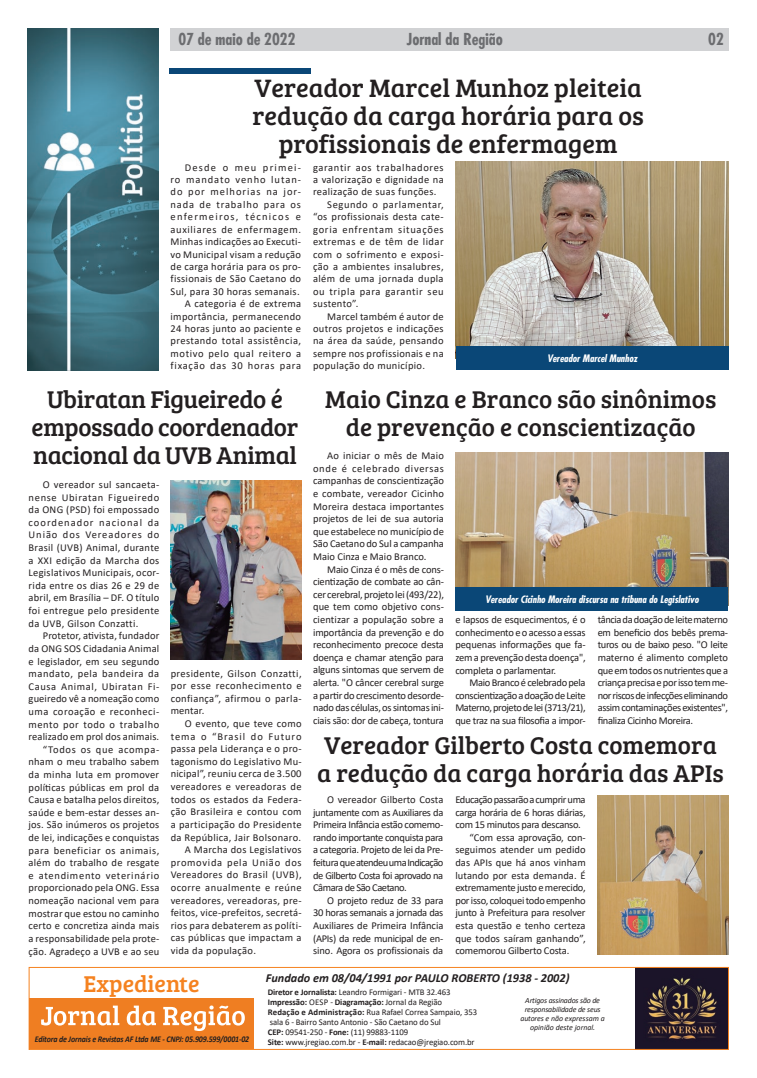
<style>
.page{position:relative;width:757px;height:1078px;background:#fff}
.page>*{position:absolute;margin:0;border:0;box-sizing:border-box;transform-origin:0 0}
.Titulos_peq{font:26px "Bree Serif";color:#231f20}
.Titulos_peq-2{font:25px/28px "Bree Serif";color:#231f20;text-align:center}
.texto{font:23.6px "Bree Serif";color:#f58220}
.texto-2{font:700 condensed 16px "Futura";color:#6c6d70}
.t1{font:italic 700 12.3px "Calibri";color:#231f20}
.texto-3{font:10.5px/12.6px "Calibri";letter-spacing:.01em;color:#231f20;text-align:justify}
.Legendas_novas{font:italic 700 condensed 10px "Futura";color:#fff}
.t2{font:8.8px "Calibri";letter-spacing:-.01em;color:#231f20}
.t3{font:italic 700 8.8px "Calibri";letter-spacing:-.015em;color:#231f20;scale:.9 1}
.t4{font:700 8.8px "Calibri";letter-spacing:-.01em;color:#231f20}
.t5{font:italic 7.9px/9px "Calibri";letter-spacing:-.02em;color:#231f20;text-align:center}
.s1{font-weight:700}
.s2{font-weight:400}
</style>
<div class="page">
<img style="left:636px;top:968px;width:91px;height:79px">
<div style="left:170px;top:28px;width:559px;height:23px;background:#d1d2d4"></div>
<img style="left:456px;top:161px;width:273px;height:185px">
<div style="left:456px;top:346px;width:273px;height:24px;background:#0a4777"></div>
<div style="left:29px;top:966px;width:700px;height:83px;border:1px solid #f58220"></div>
<div style="left:29px;top:998px;width:225px;height:50px;background:#ef7e22"></div>
<svg style="left:41px;top:1005px;width:78px;height:20px"></svg>
<svg style="left:127px;top:1005px;width:29px;height:20px"></svg>
<svg style="left:163px;top:1005px;width:82px;height:25px"></svg>
<img style="left:27px;top:28px;width:131px;height:343px">
<div style="left:169px;top:68px;width:142px;height:6px;background:#0a4777"></div>
<img style="left:456px;top:452px;width:272px;height:135px">
<img style="left:171px;top:480px;width:131px;height:179px">
<div style="left:456px;top:587px;width:272px;height:23px;background:#0a4777"></div>
<img style="left:598px;top:795px;width:131px;height:158px">
<p class="texto-2" style="left:178px;top:29px;width:119px">07 de maio de 2022</p>
<p class="texto-2" style="left:407px;top:29px;width:97px">Jornal da Região</p>
<p class="texto-2" style="left:708px;top:29px;width:17px">02</p>
<p class="Titulos_peq" style="left:254px;top:69px;width:389px">Vereador Marcel Munhoz pleiteia</p>
<p class="Titulos_peq" style="left:253px;top:97px;width:393px">redução da carga horária para os</p>
<p class="Titulos_peq" style="left:279px;top:125px;width:340px">profissionais de enfermagem</p>
<p class="texto-3" style="left:170px;top:161px;width:132px;text-indent:14px">Desde o meu primei&shy;ro mandato venho lutan&shy;do por melhorias na jor&shy;nada de trabalho para os enfermeiros, técnicos e auxiliares de enfermagem.<br>Minhas indicações ao Executi&shy;vo Municipal visam a redução de carga horária para os pro&shy;fissionais de São Caetano do Sul, para 30 horas semanais.</p>
<p class="texto-3" style="left:170px;top:297px;width:132px;text-indent:14px">A categoria é de extrema importância, permanecendo 24 horas junto ao paciente e prestando total assistência, motivo pelo qual reitero a fixação das 30 horas para</p>
<p class="texto-3" style="left:313px;top:161px;width:132px">garantir aos trabalhadores a valorização e dignidade na realização de suas funções.</p>
<p class="texto-3" style="left:313px;top:198px;width:132px;text-indent:14px">Segundo o parlamentar, “os profissionais desta cate&shy;goria enfrentam situações extremas e de têm de lidar com o sofrimento e exposi&shy;ção a ambientes insalubres, além de uma jornada dupla ou tripla para garantir seu sustento”.</p>
<p class="texto-3" style="left:313px;top:309px;width:132px;text-indent:14px">Marcel também é autor de outros projetos e indicações na área da saúde, pensando sempre nos profissionais e na população do município.</p>
<p class="Legendas_novas" style="left:547px;top:351px;width:92px">Vereador Marcel Munhoz</p>
<p class="Titulos_peq-2" style="left:32px;top:383px;width:268px">Ubiratan Figueiredo é empossado coordenador nacional da UVB Animal</p>
<p class="Titulos_peq-2" style="left:325px;top:383px;width:392px">Maio Cinza e Branco são sinônimos de prevenção e conscientização</p>
<p class="texto-3" style="left:313px;top:449px;width:132px;text-indent:14px">Ao iniciar o mês de Maio onde é celebrado diversas campanhas de conscientização e combate, vereador Cicinho Moreira destaca importantes projetos de lei de sua autoria que estabelece no município de São Caetano do Sul a campanha Maio Cinza e Maio Branco.</p>
<p class="texto-3" style="left:313px;top:562px;width:132px;text-indent:14px">Maio Cinza é o mês de cons&shy;cientização de combate ao cân&shy;cer cerebral, projeto lei (493/22), que tem como objetivo cons&shy;cientizar a população sobre a importância da prevenção e do reconhecimento precoce desta doença e chamar atenção para alguns sintomas que servem de alerta. "O câncer cerebral surge a partir do crescimento desorde&shy;nado das células, os sintomas ini&shy;ciais são: dor de cabeça, tontura</p>
<p class="texto-3" style="left:29px;top:478px;width:132px;text-indent:14px">O vereador sul sancaeta&shy;nense Ubiratan Figueiredo da ONG (PSD) foi empossado coordenador nacional da União dos Vereadores do Brasil (UVB) Animal, durante a XXI edição da Marcha dos Legislativos Municipais, ocor&shy;rida entre os dias 26 e 29 de abril, em Brasília – DF. O título foi entregue pelo presidente da UVB, Gilson Conzatti.</p>
<p class="texto-3" style="left:29px;top:629px;width:132px;text-indent:14px">Protetor, ativista, fundador da ONG SOS Cidadania Animal e legislador, em seu segundo mandato, pela bandeira da Causa Animal, Ubiratan Fi&shy;gueiredo vê a nomeação como uma coroação e reconheci&shy;mento por todo o trabalho realizado em prol dos animais.</p>
<p class="texto-3" style="left:29px;top:742px;width:132px;text-indent:14px">“Todos os que acompa&shy;nham o meu trabalho sabem da minha luta em promover políticas públicas em prol da Causa e batalha pelos direitos, saúde e bem-estar desses an&shy;jos. São inúmeros os projetos de lei, indicações e conquistas para beneficiar os animais, além do trabalho de resgate e atendimento veterinário proporcionado pela ONG. Essa nomeação nacional vem para mostrar que estou no caminho certo e concretiza ainda mais a responsabilidade pela prote&shy;ção. Agradeço a UVB e ao seu</p>
<p class="Legendas_novas" style="left:485px;top:592px;width:215px">Vereador Cicinho Moreira discursa na tribuna do Legislativo</p>
<p class="texto-3" style="left:455px;top:613px;width:132px">e lapsos de esquecimentos, é o conhecimento e o acesso a essas pequenas informações que fa&shy;zem a prevenção desta doença", completa o parlamentar.</p>
<p class="texto-3" style="left:455px;top:676px;width:132px;text-indent:14px">Maio Branco é celebrado pela conscientização a doação de Leite Materno, projeto de lei (3713/21), que traz na sua filosofia a impor-</p>
<p class="texto-3" style="left:598px;top:613px;width:132px">tância da doação de leite materno em beneficio dos bebês prema&shy;turos ou de baixo peso. "O leite materno é alimento completo que em todos os nutrientes que a criança precisa e por isso tem me&shy;nor riscos de infecções eliminando assim contaminações existentes", finaliza Cicinho Moreira.</p>
<p class="texto-3" style="left:171px;top:666px;width:132px">presidente, Gilson Conzatti, por esse reconhecimento e confiança”, afirmou o parla&shy;mentar.</p>
<p class="texto-3" style="left:171px;top:716px;width:132px;text-indent:14px">O evento, que teve como tema o “Brasil do Futuro passa pela Liderança e o pro&shy;tagonismo do Legislativo Mu&shy;nicipal”, reuniu cerca de 3.500 vereadores e vereadoras de todos os estados da Federa&shy;ção Brasileira e contou com a participação do Presidente da República, Jair Bolsonaro.</p>
<p class="texto-3" style="left:171px;top:842px;width:132px;text-indent:14px">A Marcha dos Legislativos promovida pela União dos Vereadores do Brasil (UVB), ocorre anualmente e reúne vereadores, vereadoras, pre&shy;feitos, vice-prefeitos, secretá&shy;rios para debaterem as políti&shy;cas públicas que impactam a vida da população.</p>
<p class="Titulos_peq-2" style="left:324px;top:729px;width:394px">Vereador Gilberto Costa comemora</p>
<p class="Titulos_peq-2" style="left:317px;top:757px;width:408px">a redução da carga horária das APIs</p>
<p class="texto-3" style="left:313px;top:792px;width:132px;text-indent:14px">O vereador Gilberto Costa juntamente com as Auxiliares da Primeira Infância estão comemo&shy;rando importante conquista para a categoria. Projeto de lei da Pre&shy;feitura que atendeu uma Indicação de Gilberto Costa foi aprovado na Câmara de São Caetano.</p>
<p class="texto-3" style="left:313px;top:893px;width:132px;text-indent:14px">O projeto reduz de 33 para 30 horas semanais a jornada das Auxiliares de Primeira Infância (APIs) da rede municipal de en&shy;sino. Agora os profissionais da</p>
<p class="texto-3" style="left:455px;top:792px;width:132px">Educação passarão a cumprir uma carga horária de 6 horas diárias, com 15 minutos para descanso.</p>
<p class="texto-3" style="left:455px;top:830px;width:132px;text-indent:14px">“Com essa aprovação, con&shy;seguimos atender um pedido das APIs que há anos vinham lutando por esta demanda. É extremamente justo e merecido, por isso, coloquei todo empenho junto à Prefeitura para resolver esta questão e tenho certeza que todos saíram ganhando”, comemorou Gilberto Costa.</p>
<p class="texto" style="left:84px;top:965px;width:117px">Expediente</p>
<p class="t1" style="left:266px;top:968px;width:305px">Fundado em 08/04/1991 por PAULO ROBERTO (1938 - 2002)</p>
<p class="t2" style="left:268px;top:986px;width:184px"><span class="s1">Diretor e Jornalista:</span> Leandro Formigari - MTB 32.463</p>
<p class="t4" style="left:268px;top:995px;width:176px">Impressão: <span class="s2">OESP -</span> Diagramação: <span class="s2">Jornal da Região</span></p>
<p class="t2" style="left:268px;top:1006px;width:211px"><span class="s1">Redação e Administração:</span> Rua Rafael Correa Sampaio, 353</p>
<p class="t2" style="left:270px;top:1016px;width:173px">sala 6 - Bairro Santo Antonio - São Caetano do Sul</p>
<p class="t2" style="left:268px;top:1026px;width:142px"><span class="s1">CEP:</span> 09541-250 - <span class="s1">Fone:</span> (11) 99883-1109</p>
<p class="t2" style="left:268px;top:1036px;width:208px"><span class="s1">Site:</span> www.jregiao.com.br - <span class="s1">E-mail:</span> redacao@jregiao.com.br</p>
<p class="t5" style="left:520px;top:994px;width:86px">Artigos assinados são de responsabilidade de seus autores e não expressam a opinião deste jornal.</p>
<p class="t3" style="left:35px;top:1032px;width:240px">Editora de Jornais e Revistas AF Ltda ME - CNPJ: 05.909.599/0001-02</p>
</div>
